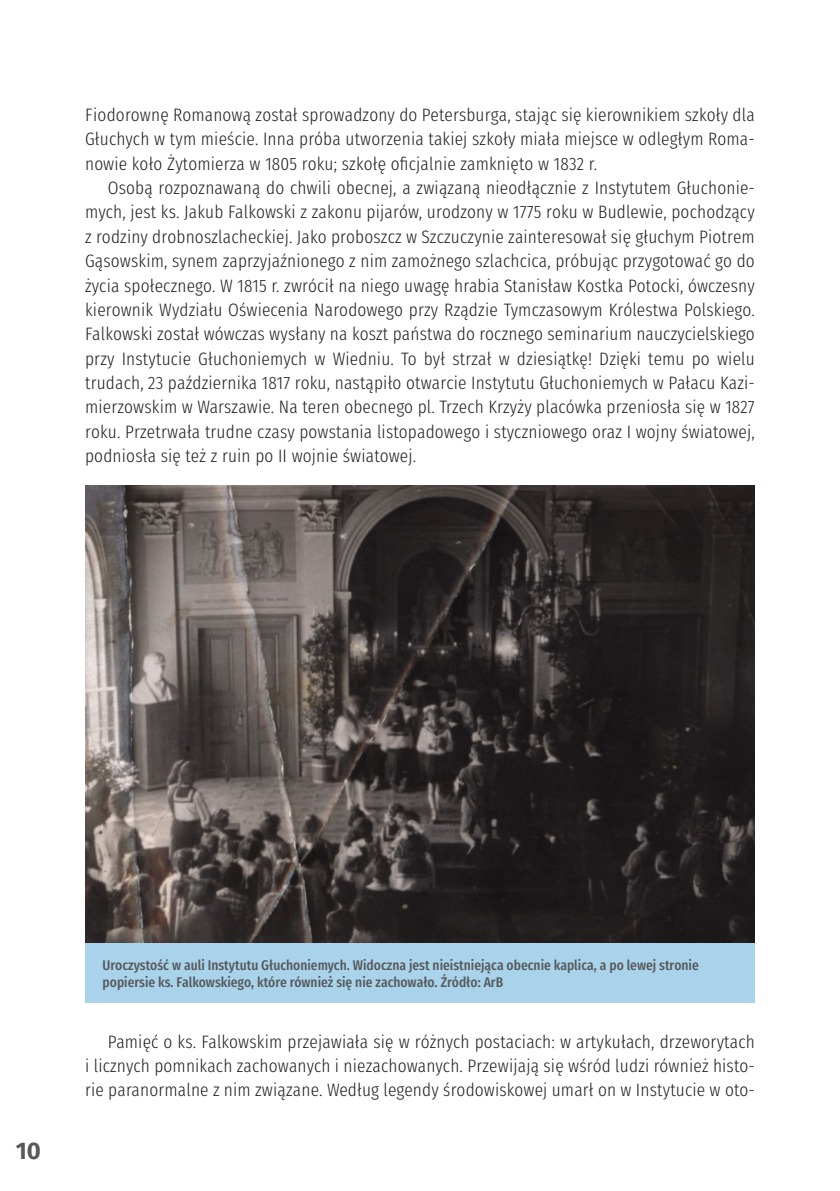
<style>
.page{position:relative;width:840px;height:1191px;background:#fff}
.page>*{position:absolute;margin:0;border:0;box-sizing:border-box;transform-origin:0 0}
.t1{font:700 24px "Fira Sans";color:#57585a}
.t2{font:300 18px/24.4px "Fira Sans Condensed";letter-spacing:.01em;color:#231f20;text-align:justify}
.t3{font:500 14px/16.8px "Fira Sans Condensed";color:#57585a}
</style>
<div class="page">
<div style="left:85px;top:943px;width:669px;height:60px;background:#a9d3eb"></div>
<img style="left:85px;top:485px;width:669px;height:457px">
<p class="t2" style="left:85px;top:100px;width:670px">Fiodorownę Romanową został sprowadzony do Petersburga, stając się kierownikiem szkoły dla Głuchych w tym mieście. Inna próba utworzenia takiej szkoły miała miejsce w odległym Roma&shy;nowie koło Żytomierza w 1805 roku; szkołę oficjalnie zamknięto w 1832 r.</p>
<p class="t2" style="left:85px;top:174px;width:670px;text-indent:23px">Osobą rozpoznawaną do chwili obecnej, a związaną nieodłącznie z Instytutem Głuchonie&shy;mych, jest ks. Jakub Falkowski z zakonu pijarów, urodzony w 1775 roku w Budlewie, pochodzący z rodziny drobnoszlacheckiej. Jako proboszcz w Szczuczynie zainteresował się głuchym Piotrem Gąsowskim, synem zaprzyjaźnionego z nim zamożnego szlachcica, próbując przygotować go do życia społecznego. W 1815 r. zwrócił na niego uwagę hrabia Stanisław Kostka Potocki, ówczesny kierownik Wydziału Oświecenia Narodowego przy Rządzie Tymczasowym Królestwa Polskiego.<br>Falkowski został wówczas wysłany na koszt państwa do rocznego seminarium nauczycielskiego przy Instytucie Głuchoniemych w Wiedniu. To był strzał w dziesiątkę! Dzięki temu po wielu trudach, 23 października 1817 roku, nastąpiło otwarcie Instytutu Głuchoniemych w Pałacu Kazi&shy;mierzowskim w Warszawie. Na teren obecnego pl. Trzech Krzyży placówka przeniosła się w 1827 roku. Przetrwała trudne czasy powstania listopadowego i styczniowego oraz I wojny światowej, podniosła się też z ruin po II wojnie światowej.</p>
<h1 class="t1" style="left:16px;top:1130px;width:27px">10</h1>
<p class="t3" style="left:102px;top:955px;width:597px">Uroczystość w auli Instytutu Głuchoniemych. Widoczna jest nieistniejąca obecnie kaplica, a po lewej stronie popiersie ks. Falkowskiego, które również się nie zachowało. Źródło: ArB</p>
<p class="t2" style="left:85px;top:1027px;width:671px;text-indent:23px">Pamięć o ks. Falkowskim przejawiała się w różnych postaciach: w artykułach, drzeworytach i licznych pomnikach zachowanych i niezachowanych. Przewijają się wśród ludzi również histo&shy;rie paranormalne z nim związane. Według legendy środowiskowej umarł on w Instytucie w oto-</p>
</div>
